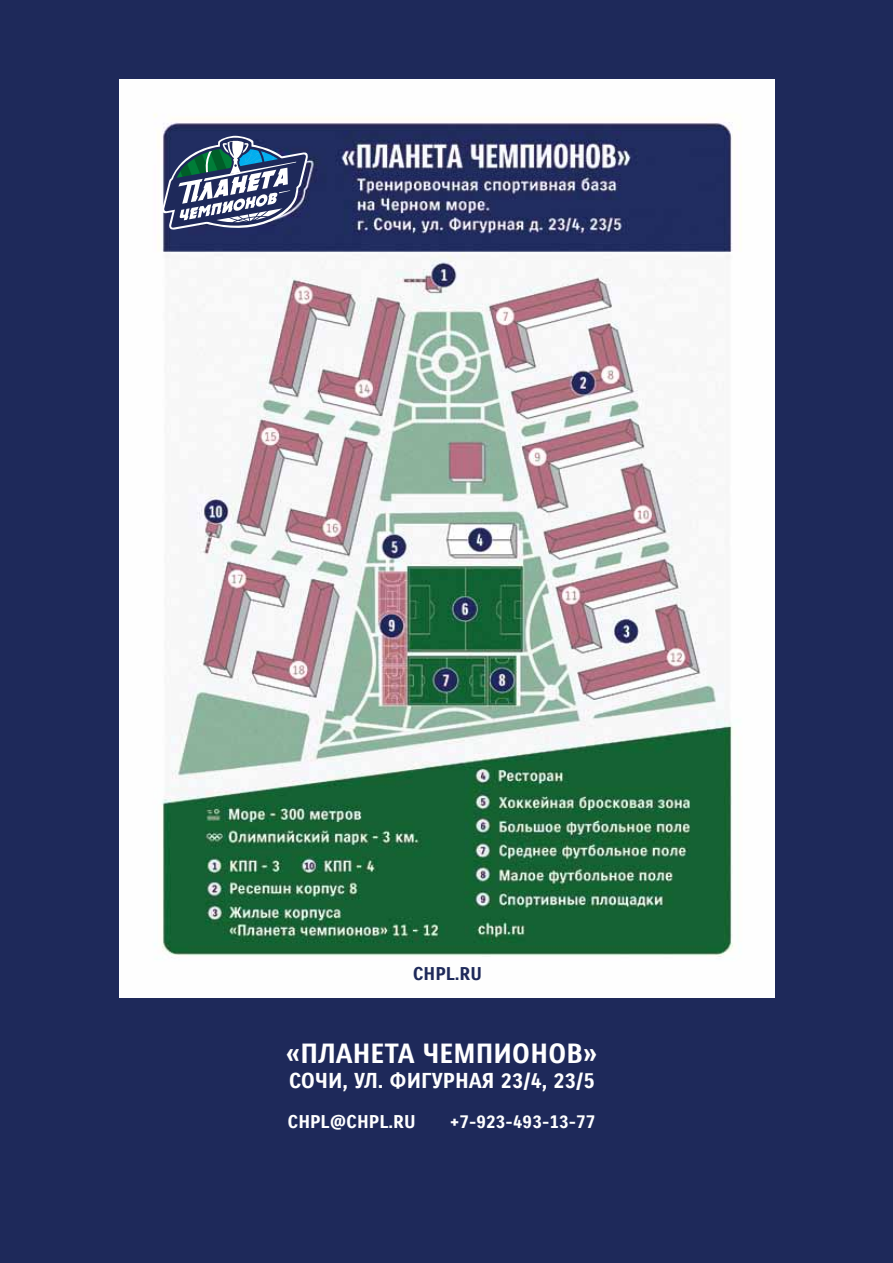
<style>
.page{position:relative;width:893px;height:1263px;background:#fff}
.page>*{position:absolute;margin:0;border:0;box-sizing:border-box;transform-origin:0 0}
.t1{font:27px "Suzuki PRO Bold";color:#fff}
.t2{font:21px "Suzuki PRO Bold";color:#fff}
.t3{font:18px "Suzuki PRO Bold";color:#fff}
.t4{font:18px "Suzuki PRO Bold";color:#1e295a}
</style>
<div class="page">
<div style="left:1px;top:0;width:892px;height:1263px;background:#1e295a"></div>
<img style="left:120px;top:79px;width:655px;height:919px">
<svg style="left:160px;top:136px;width:149px;height:95px"></svg>
<p class="t4" style="left:413px;top:963px;width:71px">CHPL.RU</p>
<h1 class="t1" style="left:286px;top:1037px;width:313px">«ПЛАНЕТА ЧЕМПИОНОВ»</h1>
<p class="t2" style="left:289px;top:1068px;width:308px">СОЧИ, УЛ. ФИГУРНАЯ 23/4, 23/5</p>
<p class="t3" style="left:450px;top:1111px;width:147px">+7-923-493-13-77</p>
<p class="t3" style="left:288px;top:1111px;width:129px">CHPL@CHPL.RU</p>
</div>
